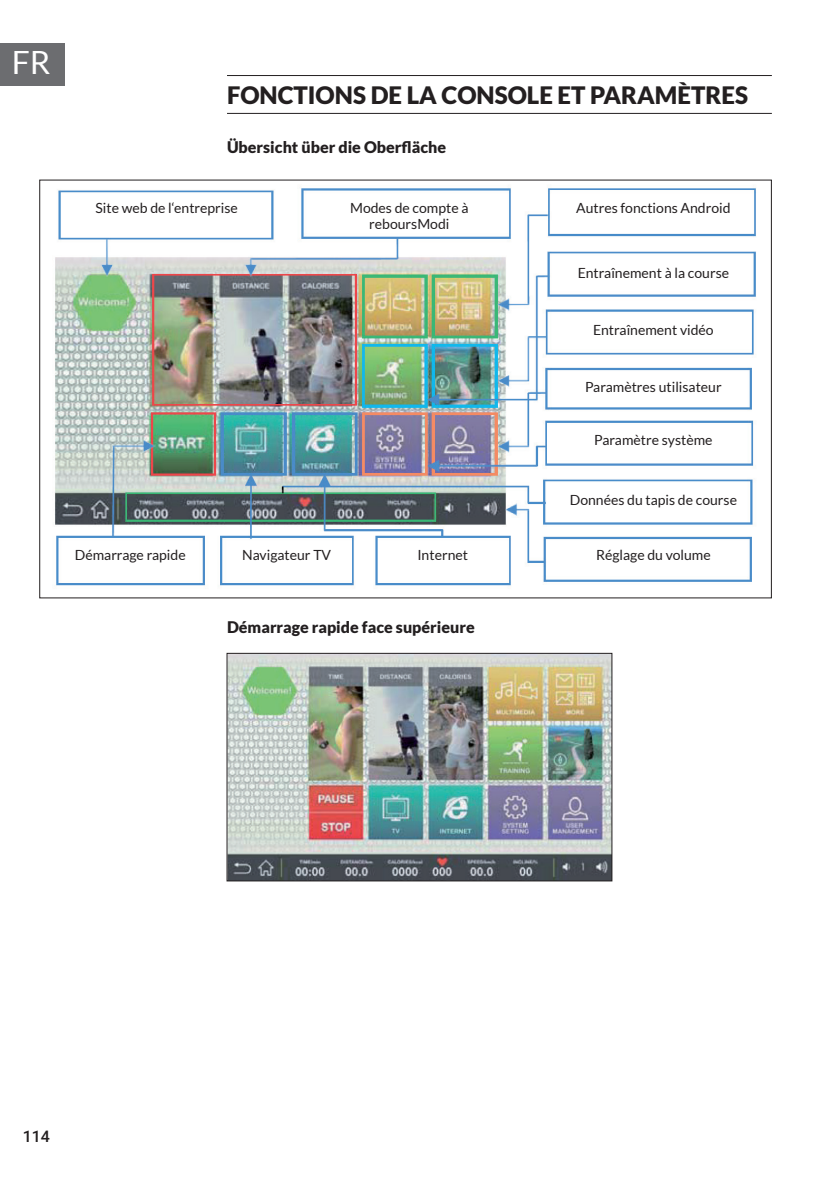
<style>
.page{position:relative;width:840px;height:1191px;background:#fff}
.page>*{position:absolute;margin:0;border:0;box-sizing:border-box;transform-origin:0 0}
.t1{font:32px "Lato";color:#fff}
.t2{font:900 24px "Lato";color:#231f20}
.t3{font:900 16px "Lato";color:#231f20}
.t4{font:500 16px "Roboto";color:#231f20}
.t5{font:14px/16px "Lato";color:#231f20;text-align:center}
</style>
<div class="page">
<div style="left:0;top:43px;width:65px;height:42px;background:#6c6d70"></div>
<hr style="left:227px;top:75px;width:544px;height:1px;background:#231f20">
<hr style="left:227px;top:113px;width:544px;height:1px;background:#231f20">
<img style="left:55px;top:188px;width:701px;height:398px">
<img style="left:228px;top:655px;width:382px;height:224px">
<div style="left:226px;top:653px;width:386px;height:228px;border:1px solid #231f20"></div>
<h1 class="t1" style="left:12px;top:45px;width:40px">FR</h1>
<h2 class="t2" style="left:227px;top:82px;width:522px">FONCTIONS DE LA CONSOLE ET PARAMÈTRES</h2>
<p class="t3" style="left:227px;top:137px;width:220px">Übersicht über die Oberfläche</p>
<p class="t5" style="left:95px;top:199px;width:144px">Site web de l‘entreprise</p>
<p class="t5" style="left:350px;top:199px;width:120px">Modes de compte à reboursModi</p>
<p class="t5" style="left:576px;top:199px;width:156px">Autres fonctions Android</p>
<p class="t5" style="left:577px;top:265px;width:153px">Entraînement à la course</p>
<p class="t5" style="left:592px;top:322px;width:122px">Entraînement vidéo</p>
<p class="t5" style="left:584px;top:379px;width:138px">Paramètres utilisateur</p>
<p class="t5" style="left:594px;top:432px;width:120px">Paramètre système</p>
<p class="t5" style="left:569px;top:491px;width:169px">Données du tapis de course</p>
<p class="t5" style="left:75px;top:546px;width:112px">Démarrage rapide</p>
<p class="t5" style="left:242px;top:546px;width:90px">Navigateur TV</p>
<p class="t5" style="left:417px;top:546px;width:52px">Internet</p>
<p class="t5" style="left:595px;top:546px;width:116px">Réglage du volume</p>
<p class="t3" style="left:227px;top:617px;width:249px">Démarrage rapide face supérieure</p>
<p class="t4" style="left:23px;top:1125px;width:29px">114</p>
</div>
